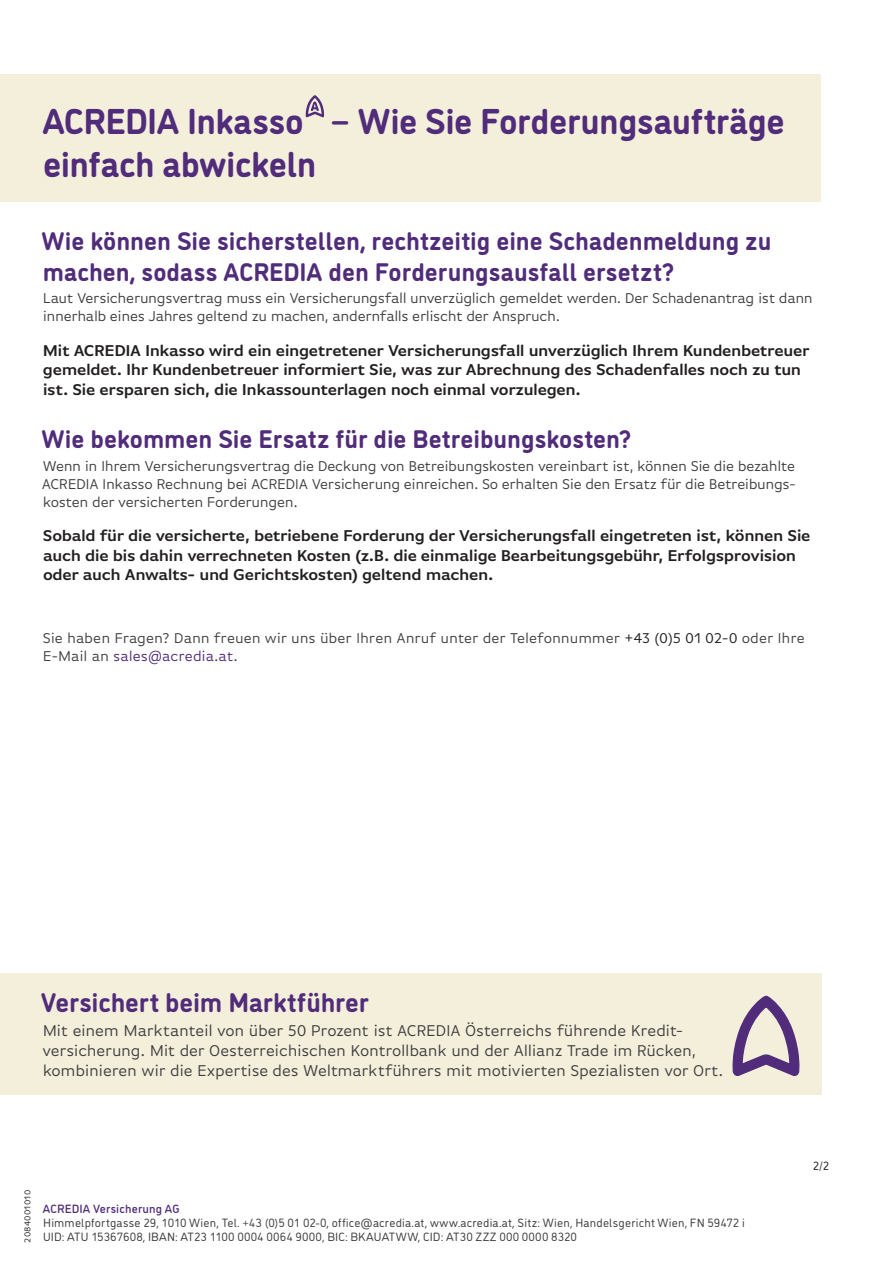
<style>
.page{position:relative;width:893px;height:1263px;background:#fff}
.page>*{position:absolute;margin:0;border:0;box-sizing:border-box;transform-origin:0 0}
.t1{font:700 36px "DI Nosaur";letter-spacing:-.01em;color:#502c7b}
.Zwischen-Headline_gr{font:700 27px "DI Nosaur";letter-spacing:-.005em;color:#502c7b}
.Zwischen-Headline_kl{font:700 25.5px/30.6px "DI Nosaur";color:#502c7b}
.Zwischen-Headline_kl-2{font:600 16.5px/19.8px "Basic Gothic Pro";letter-spacing:-.025em;color:#231f20}
.t2{font:16.5px/19.8px "Basic Gothic Pro";letter-spacing:-.015em;color:#3e3e3f}
.Zwischen-Headline_kl-3{font:15px/18px "Basic Gothic Pro";letter-spacing:-.02em;color:#3e3e3f}
.t3{font:15px "Basic Gothic Pro";letter-spacing:-.01em;color:#502c7b}
.t4{font:12px "DI Nosaur";letter-spacing:.015em;color:#3e3e3f}
.t5{font:500 12px "DI Nosaur";letter-spacing:.015em;color:#502c7b}
.t6{font:12px "DI Nosaur";color:#231f20}
.t7{font:9px "Basic Gothic Pro";letter-spacing:.03em;color:#231f20}
.s1{color:#231f20}
.s2{color:#3e3e3f}
</style>
<div class="page">
<div style="left:0;top:74px;width:821px;height:127px;background:#f4efdb"></div>
<svg style="left:305px;top:95px;width:20px;height:22px"></svg>
<div style="left:0;top:974px;width:822px;height:121px;background:#f4efdb"></div>
<svg style="left:732px;top:995px;width:68px;height:81px"></svg>
<p class="t1" style="left:42px;top:94px;width:744px">ACREDIA Inkasso − Wie Sie Forderungsaufträge</p>
<p class="t1" style="left:43px;top:137px;width:275px">einfach abwickeln</p>
<p class="Zwischen-Headline_kl" style="left:42px;top:224px;width:731px">Wie können Sie sicherstellen, rechtzeitig eine Schadenmeldung zu machen, sodass ACREDIA den Forderungsausfall ersetzt?</p>
<p class="Zwischen-Headline_kl-3" style="left:43px;top:289px;width:772px">Laut Versicherungsvertrag muss ein Versicherungsfall unverzüglich gemeldet werden. Der Schadenantrag ist dann innerhalb eines Jahres geltend zu machen, andernfalls erlischt der Anspruch.</p>
<p class="Zwischen-Headline_kl-2" style="left:43px;top:340px;width:768px">Mit ACREDIA Inkasso wird ein eingetretener Versicherungsfall unverzüglich Ihrem Kundenbetreuer gemeldet. Ihr Kundenbetreuer informiert Sie, was zur Abrechnung des Schadenfalles noch zu tun ist. Sie ersparen sich, die Inkassounterlagen noch einmal vorzulegen.</p>
<p class="Zwischen-Headline_kl" style="left:42px;top:422px;width:591px">Wie bekommen Sie Ersatz für die Betreibungskosten?</p>
<p class="Zwischen-Headline_kl-3" style="left:42px;top:456px;width:756px;text-align:justify">Wenn in Ihrem Versicherungsvertrag die Deckung von Betreibungskosten vereinbart ist, können Sie die bezahlte ACREDIA Inkasso Rechnung bei ACREDIA Versicherung einreichen. So erhalten Sie den Ersatz für die Betreibungs&shy;kosten der versicherten Forderungen.</p>
<p class="Zwischen-Headline_kl-2" style="left:43px;top:525px;width:769px">Sobald für die versicherte, betriebene Forderung der Versicherungsfall eingetreten ist, können Sie auch die bis dahin verrechneten Kosten (z.B. die einmalige Bearbeitungsgebühr, Erfolgsprovision oder auch Anwalts- und Gerichtskosten) geltend machen.</p>
<p class="Zwischen-Headline_kl-3" style="left:43px;top:629px;width:764px">Sie haben Fragen? Dann freuen wir uns über Ihren Anruf unter der Telefonnummer <span class="s1">+43 (0)5 01 02-0</span> oder Ihre</p>
<p class="t3" style="left:43px;top:647px;width:196px"><span class="s2">E-Mail an</span> sales@acredia.at<span class="s2">.</span></p>
<p class="Zwischen-Headline_gr" style="left:41px;top:982px;width:329px">Versichert beim Marktführer</p>
<p class="t2" style="left:42px;top:1021px;width:682px">Mit einem Marktanteil von über 50 Prozent ist ACREDIA Österreichs führende Kredit&shy;versicherung. Mit der Oesterreichischen Kontrollbank und der Allianz Trade im Rücken, kombinieren wir die Expertise des Weltmarktführers mit motivierten Spezialisten vor Ort.</p>
<p class="t7" style="left:22px;top:1242px;width:54px;rotate:-90deg">2084001010</p>
<p class="t5" style="left:43px;top:1200px;width:138px">ACREDIA Versicherung AG</p>
<p class="t4" style="left:43px;top:1214px;width:703px">Himmelpfortgasse 29, 1010 Wien, Tel. +43 (0)5 01 02-0, office@acredia.at, www.acredia.at, Sitz: Wien, Handelsgericht Wien, FN 59472 i</p>
<p class="t4" style="left:43px;top:1228px;width:535px">UID: ATU 15367608, IBAN: AT23 1100 0004 0064 9000, BIC: BKAUATWW, CID: AT30 ZZZ 000 0000 8320</p>
<p class="t6" style="left:813px;top:1157px;width:18px">2/2</p>
</div>
